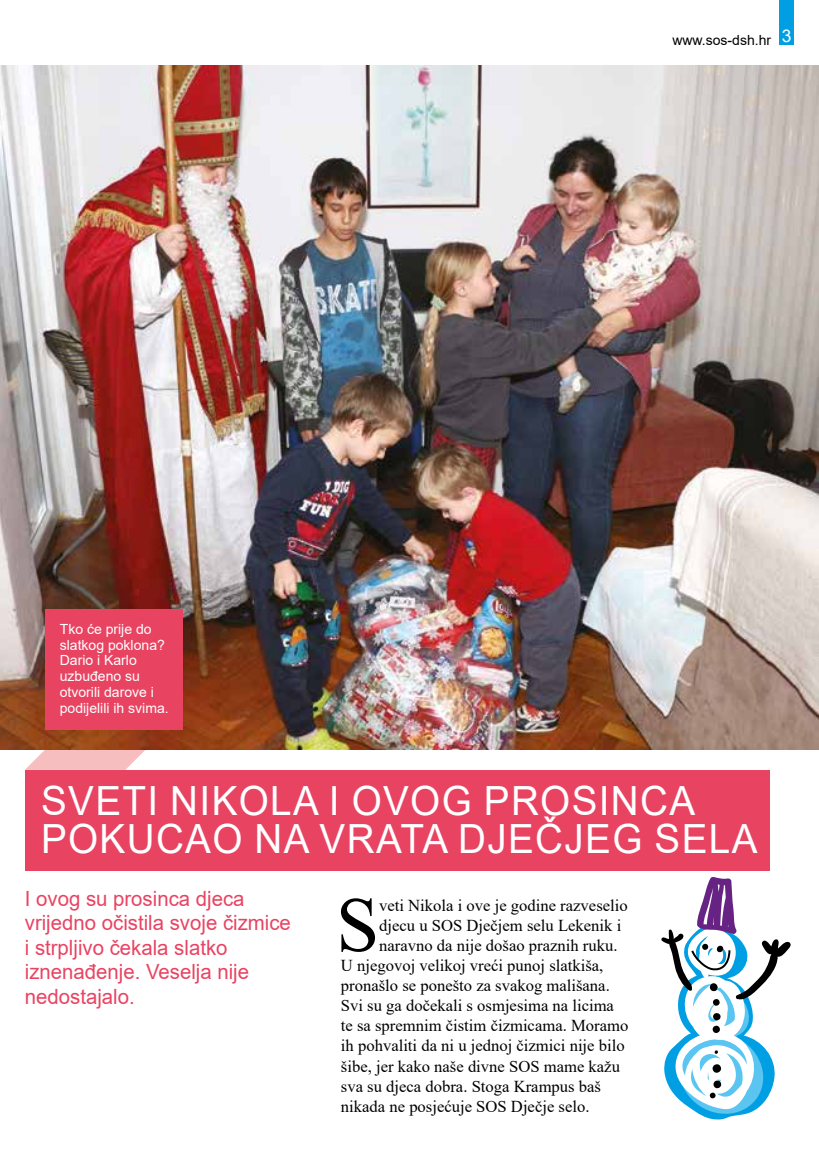
<style>
.page{position:relative;width:819px;height:1166px;background:#fff}
.page>*{position:absolute;margin:0;border:0;box-sizing:border-box;transform-origin:0 0}
.t1{font:77.35px "Times New Roman";color:#000}
.t2{font:40.25px/38.5px "Arial";letter-spacing:.035em;color:#fff;scale:.96 1}
.t3{font:21px/24.5px "Arial";color:#e94362}
.t4{font:16.62px "Times New Roman";color:#000}
.t5{font:14px/15.8px "Arial";color:#fff}
.t6{font:14px "Arial";color:#000}
</style>
<div class="page">
<div style="left:779px;top:0;width:15px;height:45px;background:#009fe3"></div>
<svg style="left:25px;top:749px;width:221px;height:21px"></svg>
<div style="left:25px;top:770px;width:744px;height:100px;background:#e94362"></div>
<img style="left:0;top:65px;width:819px;height:684px">
<div style="left:46px;top:609px;width:137px;height:120px;background:#e94362"></div>
<svg style="left:661px;top:877px;width:129px;height:243px"></svg>
<p class="t5" style="left:60px;top:621px;width:110px">Tko će prije do slatkog poklona?<br>Dario i Karlo uzbuđeno su otvorili darove i podijelili ih svima.</p>
<p class="t6" style="left:672px;top:30px;width:121px">www.sos-dsh.hr <sup>3</sup></p>
<h2 class="t2" style="left:41px;top:781px;width:747px">SVETI NIKOLA I OVOG PROSINCA<br>POKUCAO NA VRATA DJEČJEG SELA</h2>
<p class="t3" style="left:25px;top:886px;width:267px">I ovog su prosinca djeca vrijedno očistila svoje čizmice i strpljivo čekala slatko iznenađenje. Veselja nije nedostajalo.</p>
<h1 class="t1" style="left:336px;top:870px;width:45px">S</h1>
<p class="t4" style="left:379px;top:893px;width:250px">veti Nikola i ove je godine razveselio</p>
<p class="t4" style="left:379px;top:913px;width:243px">djecu u SOS Dječjem selu Lekenik i</p>
<p class="t4" style="left:379px;top:933px;width:240px">naravno da nije došao praznih ruku.</p>
<p class="t4" style="left:341px;top:953px;width:264px">U njegovoj velikoj vreći punoj slatkiša,</p>
<p class="t4" style="left:341px;top:974px;width:270px">pronašlo se ponešto za svakog mališana.</p>
<p class="t4" style="left:341px;top:994px;width:274px">Svi su ga dočekali s osmjesima na licima</p>
<p class="t4" style="left:341px;top:1014px;width:289px">te sa spremnim čistim čizmicama. Moramo</p>
<p class="t4" style="left:341px;top:1034px;width:285px">ih pohvaliti da ni u jednoj čizmici nije bilo</p>
<p class="t4" style="left:341px;top:1054px;width:280px">šibe, jer kako naše divne SOS mame kažu</p>
<p class="t4" style="left:341px;top:1074px;width:261px">sva su djeca dobra. Stoga Krampus baš</p>
<p class="t4" style="left:341px;top:1094px;width:250px">nikada ne posjećuje SOS Dječje selo.</p>
</div>
